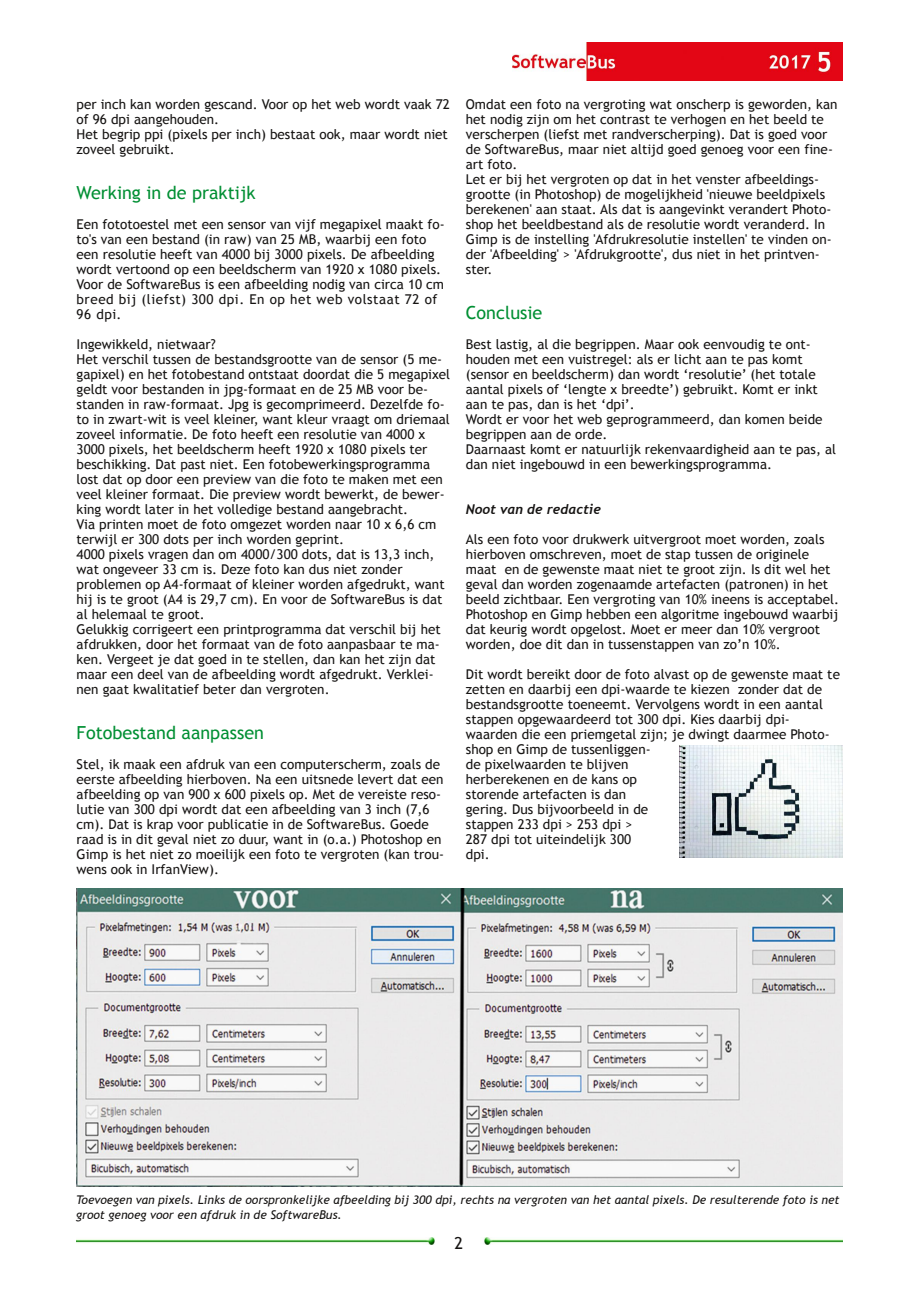
<style>
.page{position:relative;width:919px;height:1289px;background:#fff}
.page>*{position:absolute;margin:0;border:0;box-sizing:border-box;transform-origin:0 0}
.t1{font:18px "Trebuchet MS";color:#008f33}
.t2{font:16.5px "Trebuchet MS";color:#161413}
.t3{font:13.5px/15px "Trebuchet MS";color:#161413}
.t4{font:italic 700 13.5px "Trebuchet";color:#161413}
.t5{font:italic 12px/15px "Trebuchet MS";color:#161413}
</style>
<div class="page">
<img style="left:512px;top:43px;width:330px;height:38px">
<img style="left:77px;top:1237px;width:358px;height:7px">
<img style="left:484px;top:1237px;width:358px;height:7px">
<img style="left:77px;top:888px;width:765px;height:298px">
<img style="left:679px;top:745px;width:163px;height:112px">
<p class="t3" style="left:77px;top:96px;width:375px">per inch kan worden gescand. Voor op het web wordt vaak 72 of 96 dpi aangehouden.<br>Het begrip ppi (pixels per inch) bestaat ook, maar wordt niet zoveel gebruikt.</p>
<h1 class="t1" style="left:77px;top:182px;width:180px">Werking in de praktijk</h1>
<p class="t3" style="left:77px;top:216px;width:369px">Een fototoestel met een sensor van vijf megapixel maakt fo‐ to's van een bestand (in raw) van 25 MB, waarbij een foto een resolutie heeft van 4000 bij 3000 pixels. De afbeelding wordt vertoond op een beeldscherm van 1920 x 1080 pixels.<br>Voor de SoftwareBus is een afbeelding nodig van circa 10 cm breed bij (liefst) 300 dpi. En op het web volstaat 72 of 96 dpi.</p>
<p class="t3" style="left:77px;top:336px;width:375px">Ingewikkeld, nietwaar?<br>Het verschil tussen de bestandsgrootte van de sensor (5 me‐ gapixel) en het fotobestand ontstaat doordat die 5 megapixel geldt voor bestanden in jpg‐formaat en de 25 MB voor be‐ standen in raw‐formaat. Jpg is gecomprimeerd. Dezelfde fo‐ to in zwart‐wit is veel kleiner, want kleur vraagt om driemaal zoveel informatie. De foto heeft een resolutie van 4000 x 3000 pixels, het beeldscherm heeft 1920 x 1080 pixels ter beschikking. Dat past niet. Een fotobewerkingsprogramma lost dat op door een preview van die foto te maken met een veel kleiner formaat. Die preview wordt bewerkt, de bewer‐ king wordt later in het volledige bestand aangebracht.<br>Via printen moet de foto omgezet worden naar 10 x 6,6 cm terwijl er 300 dots per inch worden geprint.<br>4000 pixels vragen dan om 4000/300 dots, dat is 13,3 inch, wat ongeveer 33 cm is. Deze foto kan dus niet zonder problemen op A4‐formaat of kleiner worden afgedrukt, want hij is te groot (A4 is 29,7 cm). En voor de SoftwareBus is dat al helemaal te groot.<br>Gelukkig corrigeert een printprogramma dat verschil bij het afdrukken, door het formaat van de foto aanpasbaar te ma‐ ken. Vergeet je dat goed in te stellen, dan kan het zijn dat maar een deel van de afbeelding wordt afgedrukt. Verklei‐ nen gaat kwalitatief beter dan vergroten.</p>
<h1 class="t1" style="left:77px;top:722px;width:189px">Fotobestand aanpassen</h1>
<p class="t3" style="left:77px;top:756px;width:369px">Stel, ik maak een afdruk van een computerscherm, zoals de eerste afbeelding hierboven. Na een uitsnede levert dat een afbeelding op van 900 x 600 pixels op. Met de vereiste reso‐ lutie van 300 dpi wordt dat een afbeelding van 3 inch (7,6 cm). Dat is krap voor publicatie in de SoftwareBus. Goede raad is in dit geval niet zo duur, want in (o.a.) Photoshop en Gimp is het niet zo moeilijk een foto te vergroten (kan trou‐ wens ook in IrfanView).</p>
<p class="t3" style="left:466px;top:96px;width:373px">Omdat een foto na vergroting wat onscherp is geworden, kan het nodig zijn om het contrast te verhogen en het beeld te verscherpen (liefst met randverscherping). Dat is goed voor de SoftwareBus, maar niet altijd goed genoeg voor een fine‐ art foto.<br>Let er bij het vergroten op dat in het venster afbeeldings‐ grootte (in Photoshop) de mogelijkheid 'nieuwe beeldpixels berekenen' aan staat. Als dat is aangevinkt verandert Photo‐ shop het beeldbestand als de resolutie wordt veranderd. In Gimp is de instelling 'Afdrukresolutie instellen' te vinden on‐ der 'Afbeelding' &gt; 'Afdrukgrootte', dus niet in het printven‐ ster.</p>
<h1 class="t1" style="left:466px;top:302px;width:78px">Conclusie</h1>
<p class="t3" style="left:466px;top:336px;width:372px">Best lastig, al die begrippen. Maar ook eenvoudig te ont‐ houden met een vuistregel: als er licht aan te pas komt (sensor en beeldscherm) dan wordt ‘resolutie’ (het totale aantal pixels of ‘lengte x breedte’) gebruikt. Komt er inkt aan te pas, dan is het ‘dpi’.<br>Wordt er voor het web geprogrammeerd, dan komen beide begrippen aan de orde.<br>Daarnaast komt er natuurlijk rekenvaardigheid aan te pas, al dan niet ingebouwd in een bewerkingsprogramma.</p>
<p class="t4" style="left:466px;top:501px;width:136px">Noot van de redactie</p>
<p class="t3" style="left:466px;top:531px;width:374px">Als een foto voor drukwerk uitvergroot moet worden, zoals hierboven omschreven, moet de stap tussen de originele maat en de gewenste maat niet te groot zijn. Is dit wel het geval dan worden zogenaamde artefacten (patronen) in het beeld zichtbaar. Een vergroting van 10% ineens is acceptabel.<br>Photoshop en Gimp hebben een algoritme ingebouwd waarbij dat keurig wordt opgelost. Moet er meer dan 10% vergroot worden, doe dit dan in tussenstappen van zo’n 10%.</p>
<p class="t3" style="left:466px;top:666px;width:375px">Dit wordt bereikt door de foto alvast op de gewenste maat te zetten en daarbij een dpi‐waarde te kiezen zonder dat de bestandsgrootte toeneemt. Vervolgens wordt in een aantal stappen opgewaardeerd tot 300 dpi. Kies daarbij dpi‐ waarden die een priemgetal zijn; je dwingt daarmee Photo‐ shop en Gimp de tussenliggen‐<br>de pixelwaarden te blijven<br>herberekenen en de kans op<br>storende artefacten is dan<br>gering. Dus bijvoorbeeld in de<br>stappen 233 dpi &gt; 253 dpi &gt;<br>287 dpi tot uiteindelijk 300<br>dpi.</p>
<p class="t5" style="left:76px;top:1192px;width:765px">Toevoegen van pixels. Links de oorspronkelijke afbeelding bij 300 dpi, rechts na vergroten van het aantal pixels. De resulterende foto is net groot genoeg voor een afdruk in de SoftwareBus.</p>
<p class="t2" style="left:454px;top:1233px;width:10px">2</p>
</div>
